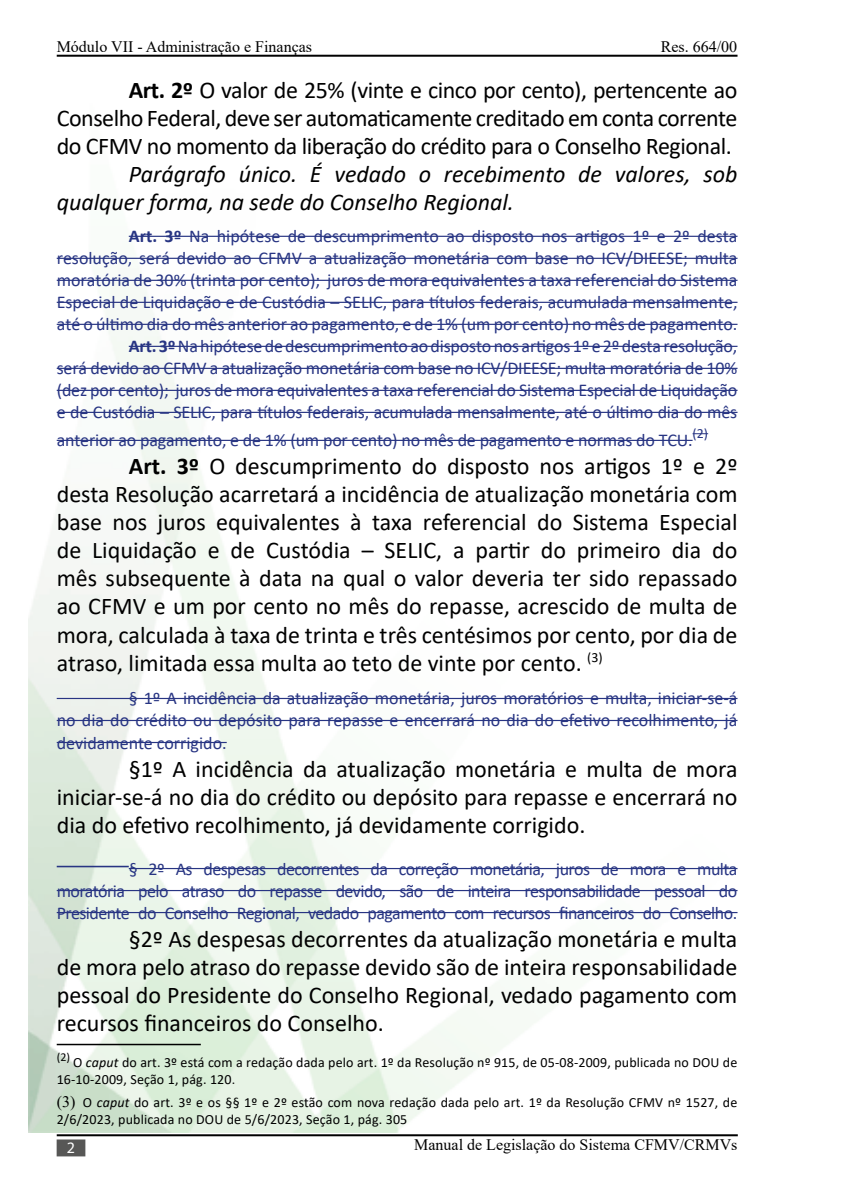
<style>
.page{position:relative;width:851px;height:1191px;background:#fff}
.page>*{position:absolute;margin:0;border:0;box-sizing:border-box;transform-origin:0 0}
.t1{font:24px/28px "Calibri";color:#000;text-align:justify}
.t2{font:italic 24px/28px "Calibri";color:#000}
.t3{font:18px/22px "Calibri";letter-spacing:-.01em;color:#283583;text-align:justify}
.t4{font:16px "Times New Roman";color:#000}
.t5{font:16px "Myriad Pro";color:#fff}
.t6{font:14px/16.8px "Calibri";letter-spacing:.01em;color:#000}
.s1{font-weight:700}
.s2{font-style:italic}
.s3{font-family:"Times New Roman"}
.s4{font-family:"Times New Roman";font-size:16px}
</style>
<div class="page">
<hr style="left:57px;top:1134px;width:680px;height:2px;background:#000">
<hr style="left:57px;top:55px;width:680px;height:2px;background:#000">
<div style="left:57px;top:1139px;width:28px;height:17px;background:#575756;border:2px solid #575756"></div>
<hr style="left:129px;top:236px;width:608px;height:1px;background:#283583">
<hr style="left:57px;top:258px;width:680px;height:1px;background:#283583">
<hr style="left:57px;top:280px;width:680px;height:1px;background:#283583">
<hr style="left:57px;top:302px;width:680px;height:1px;background:#283583">
<hr style="left:57px;top:324px;width:680px;height:1px;background:#283583">
<hr style="left:129px;top:346px;width:608px;height:1px;background:#283583">
<hr style="left:57px;top:368px;width:680px;height:1px;background:#283583">
<hr style="left:57px;top:390px;width:680px;height:1px;background:#283583">
<hr style="left:57px;top:412px;width:680px;height:1px;background:#283583">
<hr style="left:57px;top:440px;width:635px;height:1px;background:#283583">
<svg style="left:692px;top:433px;width:16px;height:1px"></svg>
<hr style="left:57px;top:698px;width:680px;height:1px;background:#283583">
<hr style="left:57px;top:720px;width:680px;height:1px;background:#283583">
<hr style="left:57px;top:742px;width:170px;height:1px;background:#283583">
<hr style="left:57px;top:865px;width:72px;height:2px;background:#283583">
<hr style="left:129px;top:868px;width:608px;height:1px;background:#283583">
<hr style="left:57px;top:890px;width:680px;height:1px;background:#283583">
<hr style="left:57px;top:912px;width:680px;height:1px;background:#283583">
<hr style="left:57px;top:1043px;width:144px;height:2px;background:#000">
<p class="t4" style="left:57px;top:35px;width:257px">Módulo VII - Administração e Finanças</p>
<p class="t4" style="left:660px;top:35px;width:78px">Res. 664/00</p>
<h1 class="t1" style="left:57px;top:76px;width:682px;text-indent:72px"><span class="s1">Art. 2º</span> O valor de 25% (vinte e cinco por cento), pertencente ao Conselho Federal, deve ser automaticamente creditado em conta corrente do CFMV no momento da liberação do crédito para o Conselho Regional.</h1>
<h1 class="t2" style="left:57px;top:159px;width:682px;text-indent:72px">Parágrafo único. É vedado o recebimento de valores, sob qualquer forma, na sede do Conselho Regional.</h1>
<p class="t3" style="left:57px;top:225px;width:682px;text-align:right"><span class="s1">Art. 3º</span> Na hipótese de descumprimento ao disposto nos artigos 1º e 2º desta resolução, será devido ao CFMV a atualização monetária com base no ICV/DIEESE; multa moratória de 30% (trinta por cento); juros de mora equivalentes a taxa referencial do Sistema Especial de Liquidação e de Custódia – SELIC, para títulos federais, acumulada mensalmente, até o último dia do mês anterior ao pagamento, e de 1% (um por cento) no mês de pagamento.<br><span class="s1">Art. 3º</span> Na hipótese de descumprimento ao disposto nos artigos 1º e 2º desta resolução,<br>será devido ao CFMV a atualização monetária com base no ICV/DIEESE; multa moratória de 10% (dez por cento); juros de mora equivalentes a taxa referencial do Sistema Especial de Liquidação e de Custódia – SELIC, para títulos federais, acumulada mensalmente, até o último dia do mês</p>
<p class="t3" style="left:57px;top:429px;width:652px">anterior ao pagamento, e de 1% (um por cento) no mês de pagamento e normas do TCU.<sup>(2)</sup></p>
<p class="t1" style="left:57px;top:452px;width:682px;text-indent:72px"><span class="s1">Art. 3º</span> O descumprimento do disposto nos artigos 1º e 2º desta Resolução acarretará a incidência de atualização monetária com base nos juros equivalentes à taxa referencial do Sistema Especial de Liquidação e de Custódia – SELIC, a partir do primeiro dia do mês subsequente à data na qual o valor deveria ter sido repassado ao CFMV e um por cento no mês do repasse, acrescido de multa de mora, calculada à taxa de trinta e três centésimos por cento, por dia de atraso, limitada essa multa ao teto de vinte por cento. <sup>(3)</sup></p>
<p class="t3" style="left:57px;top:687px;width:682px;text-indent:72px">§ 1º A incidência da atualização monetária, juros moratórios e multa, iniciar-se-á no dia do crédito ou depósito para repasse e encerrará no dia do efetivo recolhimento, já devidamente corrigido.</p>
<h1 class="t1" style="left:57px;top:754px;width:682px;text-indent:72px">§1º A incidência da atualização monetária e multa de mora iniciar-se-á no dia do crédito ou depósito para repasse e encerrará no dia do efetivo recolhimento, já devidamente corrigido.</h1>
<p class="t3" style="left:57px;top:857px;width:682px;text-indent:72px">§ 2º As despesas decorrentes da correção monetária, juros de mora e multa moratória pelo atraso do repasse devido, são de inteira responsabilidade pessoal do Presidente do Conselho Regional, vedado pagamento com recursos financeiros do Conselho.</p>
<h1 class="t1" style="left:57px;top:924px;width:682px;text-indent:72px">§2º As despesas decorrentes da atualização monetária e multa de mora pelo atraso do repasse devido são de inteira responsabilidade pessoal do Presidente do Conselho Regional, vedado pagamento com recursos financeiros do Conselho.</h1>
<p class="t6" style="left:57px;top:1053px;width:682px"><sup>(2)</sup> O <span class="s2">caput</span> do art. 3º está com a redação dada pelo art. 1º da Resolução nº 915, de 05-08-2009, publicada no DOU de<br>16-10-2009, Seção 1, pág. 120<span class="s3">.</span></p>
<p class="t6" style="left:57px;top:1093px;width:682px"><span class="s4">(3)</span> O <span class="s2">caput</span> do art. 3º e os §§ 1º e 2º estão com nova redação dada pelo art. 1º da Resolução CFMV nº 1527, de<br>2/6/2023, publicada no DOU de 5/6/2023, Seção 1, pág. 305</p>
<p class="t5" style="left:67px;top:1137px;width:10px">2</p>
<p class="t4" style="left:414px;top:1133px;width:325px">Manual de Legislação do Sistema CFMV/CRMVs</p>
</div>
